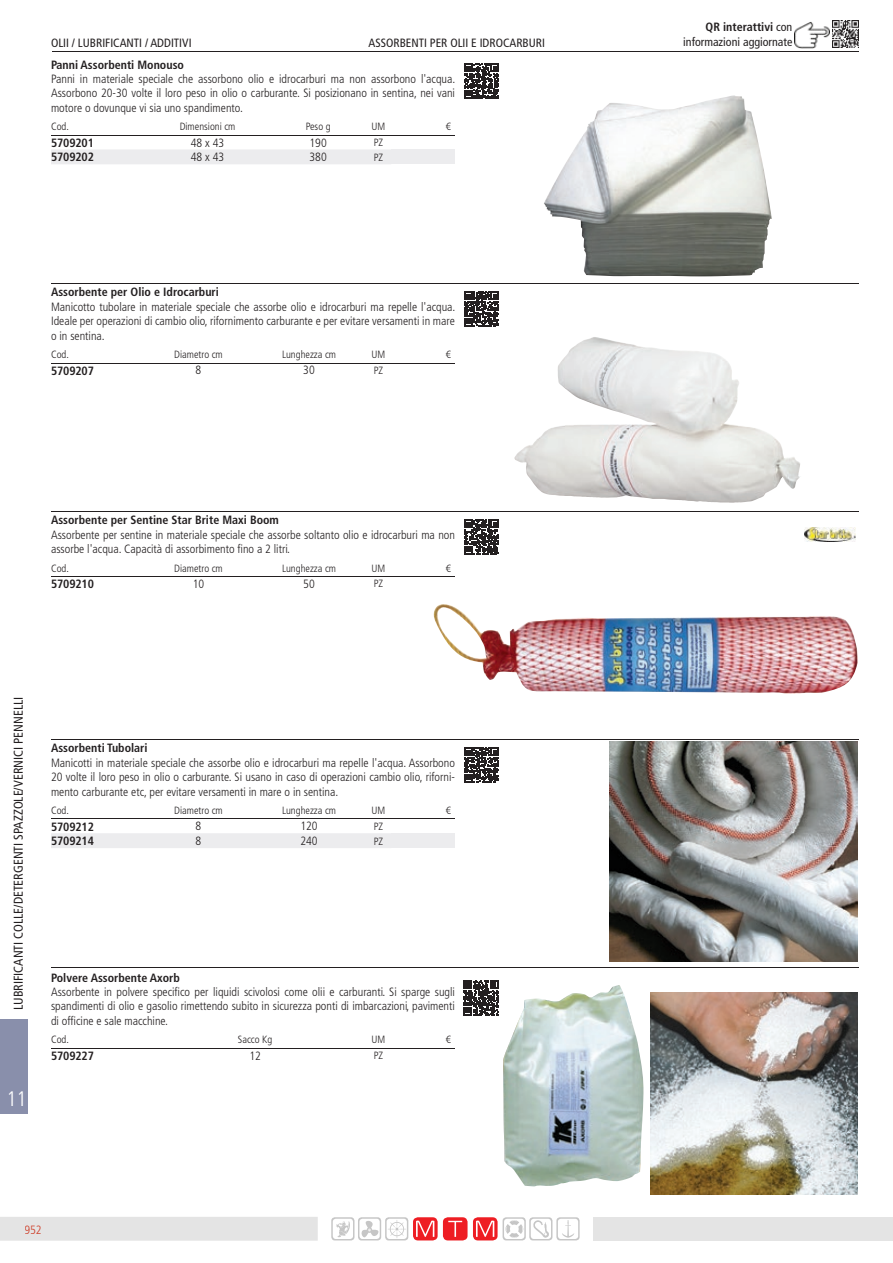
<style>
.page{position:relative;width:893px;height:1263px;background:#fff}
.page>*{position:absolute;margin:0;border:0;box-sizing:border-box;transform-origin:0 0}
.t1{font:300 condensed 21px "Frutiger LT Pro";color:#fff}
.t2{font:condensed 12.75px "Frutiger LT Pro";color:#231f20}
.t3{font:300 condensed 12px/14.4px "Frutiger LT Pro";color:#231f20;text-align:justify}
.t4{font:700 condensed 12px "Frutiger LT Pro";color:#231f20}
.t5{font:condensed 12px/14.7px "Frutiger LT Pro";color:#231f20;text-align:right}
.t6{font:300 condensed 12px "Frutiger LT Pro";color:#ee1d23}
.t7{font:300 condensed 10.5px "Frutiger LT Pro";color:#231f20}
.s1{font-weight:700}
</style>
<div class="page">
<div style="left:0;top:1019px;width:27px;height:94px;background:#898fab"></div>
<hr style="left:52px;top:51px;width:807px;height:1px;background:#231f20">
<svg style="left:331px;top:1217px;width:249px;height:23px"></svg>
<div style="left:0;top:1217px;width:318px;height:24px;background:#e4e4e4"></div>
<div style="left:25px;top:1225px;width:16px;height:9px;background:#e4e4e4"></div>
<div style="left:593px;top:1216px;width:300px;height:24px;background:#e4e4e4"></div>
<hr style="left:51px;top:283px;width:808px;height:1px;background:#231f20">
<hr style="left:51px;top:511px;width:808px;height:1px;background:#231f20">
<hr style="left:51px;top:739px;width:808px;height:1px;background:#231f20">
<hr style="left:51px;top:967px;width:808px;height:1px;background:#231f20">
<img style="left:795px;top:22px;width:34px;height:27px">
<img style="left:832px;top:21px;width:27px;height:27px">
<img style="left:544px;top:95px;width:228px;height:181px">
<div style="left:51px;top:149px;width:340px;height:15px;background:#ececee"></div>
<div style="left:391px;top:149px;width:64px;height:15px;background:#ececee"></div>
<hr style="left:51px;top:135px;width:94px;height:1px;background:#231f20">
<hr style="left:145px;top:135px;width:126px;height:1px;background:#231f20">
<hr style="left:271px;top:135px;width:95px;height:1px;background:#231f20">
<svg style="left:366px;top:135px;width:25px;height:1px"></svg>
<hr style="left:391px;top:135px;width:64px;height:1px;background:#231f20">
<svg style="left:464px;top:64px;width:35px;height:35px"></svg>
<img style="left:514px;top:337px;width:184px;height:165px">
<hr style="left:51px;top:363px;width:94px;height:1px;background:#231f20">
<hr style="left:145px;top:363px;width:107px;height:1px;background:#231f20">
<hr style="left:252px;top:363px;width:114px;height:1px;background:#231f20">
<svg style="left:366px;top:363px;width:25px;height:1px"></svg>
<hr style="left:391px;top:363px;width:64px;height:1px;background:#231f20">
<svg style="left:464px;top:292px;width:35px;height:34px"></svg>
<img style="left:434px;top:604px;width:424px;height:90px">
<hr style="left:51px;top:576px;width:94px;height:1px;background:#231f20">
<hr style="left:145px;top:576px;width:107px;height:1px;background:#231f20">
<hr style="left:252px;top:576px;width:114px;height:1px;background:#231f20">
<svg style="left:366px;top:576px;width:25px;height:1px"></svg>
<hr style="left:391px;top:576px;width:64px;height:1px;background:#231f20">
<svg style="left:464px;top:519px;width:35px;height:35px"></svg>
<img style="left:805px;top:527px;width:51px;height:15px">
<img style="left:609px;top:741px;width:249px;height:221px">
<div style="left:51px;top:833px;width:340px;height:15px;background:#ececee"></div>
<div style="left:391px;top:833px;width:64px;height:15px;background:#ececee"></div>
<hr style="left:51px;top:819px;width:94px;height:1px;background:#231f20">
<hr style="left:145px;top:819px;width:107px;height:1px;background:#231f20">
<hr style="left:252px;top:819px;width:114px;height:1px;background:#231f20">
<hr style="left:391px;top:819px;width:64px;height:1px;background:#231f20">
<svg style="left:464px;top:747px;width:35px;height:35px"></svg>
<img style="left:503px;top:985px;width:141px;height:201px">
<img style="left:651px;top:992px;width:207px;height:203px">
<hr style="left:51px;top:1048px;width:94px;height:1px;background:#231f20">
<hr style="left:145px;top:1048px;width:221px;height:1px;background:#231f20">
<svg style="left:366px;top:1048px;width:25px;height:1px"></svg>
<hr style="left:391px;top:1048px;width:64px;height:1px;background:#231f20">
<svg style="left:463px;top:980px;width:35px;height:35px"></svg>
<p class="t5" style="left:51px;top:36px;width:142px">OLII / LUBRIFICANTI / ADDITIVI</p>
<p class="t5" style="left:369px;top:36px;width:178px">ASSORBENTI PER OLII E IDROCARBURI</p>
<p class="t4" style="left:51px;top:57px;width:134px">Panni Assorbenti Monouso</p>
<p class="t3" style="left:51px;top:72px;width:406px">Panni in materiale speciale che assorbono olio e idrocarburi ma non assorbono l'acqua.<br>Assorbono 20-30 volte il loro peso in olio o carburante. Si posizionano in sentina, nei vani motore o dovunque vi sia uno spandimento.</p>
<p class="t7" style="left:51px;top:120px;width:19px">Cod.</p>
<p class="t7" style="left:180px;top:120px;width:57px">Dimensioni cm</p>
<p class="t7" style="left:306px;top:120px;width:26px">Peso g</p>
<p class="t7" style="left:372px;top:120px;width:15px">UM</p>
<p class="t7" style="left:446px;top:120px;width:7px">€</p>
<p class="t4" style="left:51px;top:136px;width:44px">5709201</p>
<p class="t3" style="left:191px;top:135px;width:35px">48 x 43</p>
<p class="t3" style="left:309px;top:135px;width:19px">190</p>
<p class="t7" style="left:374px;top:136px;width:11px">PZ</p>
<p class="t4" style="left:51px;top:150px;width:44px">5709202</p>
<p class="t3" style="left:191px;top:150px;width:35px">48 x 43</p>
<p class="t3" style="left:309px;top:150px;width:19px">380</p>
<p class="t7" style="left:374px;top:151px;width:11px">PZ</p>
<p class="t4" style="left:51px;top:285px;width:169px">Assorbente per Olio e Idrocarburi</p>
<p class="t3" style="left:51px;top:300px;width:406px">Manicotto tubolare in materiale speciale che assorbe olio e idrocarburi ma repelle l'acqua.<br>Ideale per operazioni di cambio olio, rifornimento carburante e per evitare versamenti in mare o in sentina.</p>
<p class="t7" style="left:51px;top:348px;width:19px">Cod.</p>
<p class="t7" style="left:174px;top:348px;width:50px">Diametro cm</p>
<p class="t7" style="left:282px;top:348px;width:56px">Lunghezza cm</p>
<p class="t7" style="left:372px;top:348px;width:15px">UM</p>
<p class="t7" style="left:446px;top:348px;width:7px">€</p>
<p class="t4" style="left:51px;top:363px;width:44px">5709207</p>
<p class="t3" style="left:196px;top:363px;width:7px">8</p>
<p class="t3" style="left:303px;top:363px;width:13px">30</p>
<p class="t7" style="left:374px;top:364px;width:11px">PZ</p>
<p class="t4" style="left:51px;top:513px;width:229px">Assorbente per Sentine Star Brite Maxi Boom</p>
<p class="t3" style="left:51px;top:528px;width:405px">Assorbente per sentine in materiale speciale che assorbe soltanto olio e idrocarburi ma non assorbe l'acqua. Capacità di assorbimento fino a 2 litri.</p>
<p class="t7" style="left:51px;top:562px;width:19px">Cod.</p>
<p class="t7" style="left:174px;top:562px;width:50px">Diametro cm</p>
<p class="t7" style="left:282px;top:562px;width:56px">Lunghezza cm</p>
<p class="t7" style="left:372px;top:562px;width:15px">UM</p>
<p class="t7" style="left:446px;top:562px;width:7px">€</p>
<p class="t4" style="left:51px;top:577px;width:44px">5709210</p>
<p class="t3" style="left:193px;top:577px;width:13px">10</p>
<p class="t3" style="left:303px;top:577px;width:13px">50</p>
<p class="t7" style="left:374px;top:578px;width:11px">PZ</p>
<p class="t2" style="left:11px;top:1010px;width:315px;rotate:-90deg">LUBRIFICANTI COLLE/DETERGENTI SPAZZOLE/VERNICI PENNELLI</p>
<h1 class="t1" style="left:6px;top:1086px;width:22px">11</h1>
<p class="t4" style="left:51px;top:741px;width:98px">Assorbenti Tubolari</p>
<p class="t3" style="left:51px;top:755px;width:405px">Manicotti in materiale speciale che assorbe olio e idrocarburi ma repelle l'acqua. Assorbono 20 volte il loro peso in olio o carburante. Si usano in caso di operazioni cambio olio, riforni&shy;mento carburante etc, per evitare versamenti in mare o in sentina.</p>
<p class="t7" style="left:51px;top:804px;width:19px">Cod.</p>
<p class="t7" style="left:174px;top:804px;width:50px">Diametro cm</p>
<p class="t7" style="left:282px;top:804px;width:56px">Lunghezza cm</p>
<p class="t7" style="left:372px;top:804px;width:15px">UM</p>
<p class="t7" style="left:446px;top:804px;width:7px">€</p>
<p class="t4" style="left:51px;top:819px;width:44px">5709212</p>
<p class="t3" style="left:196px;top:819px;width:7px">8</p>
<p class="t3" style="left:300px;top:819px;width:19px">120</p>
<p class="t7" style="left:374px;top:820px;width:11px">PZ</p>
<p class="t4" style="left:51px;top:834px;width:44px">5709214</p>
<p class="t3" style="left:196px;top:834px;width:7px">8</p>
<p class="t3" style="left:300px;top:834px;width:19px">240</p>
<p class="t7" style="left:374px;top:835px;width:11px">PZ</p>
<p class="t4" style="left:51px;top:970px;width:130px">Polvere Assorbente Axorb</p>
<p class="t3" style="left:51px;top:985px;width:405px">Assorbente in polvere specifico per liquidi scivolosi come olii e carburanti. Si sparge sugli spandimenti di olio e gasolio rimettendo subito in sicurezza ponti di imbarcazioni, pavimenti di officine e sale macchine.</p>
<p class="t7" style="left:51px;top:1033px;width:19px">Cod.</p>
<p class="t7" style="left:238px;top:1033px;width:36px">Sacco Kg</p>
<p class="t7" style="left:372px;top:1033px;width:15px">UM</p>
<p class="t7" style="left:446px;top:1033px;width:7px">€</p>
<p class="t4" style="left:51px;top:1049px;width:44px">5709227</p>
<p class="t3" style="left:249px;top:1048px;width:13px">12</p>
<p class="t7" style="left:374px;top:1049px;width:11px">PZ</p>
<p class="t6" style="left:24px;top:1223px;width:19px">952</p>
<p class="t5" style="left:683px;top:20px;width:111px"><span class="s1">QR interattivi</span> con informazioni aggiornate</p>
</div>
